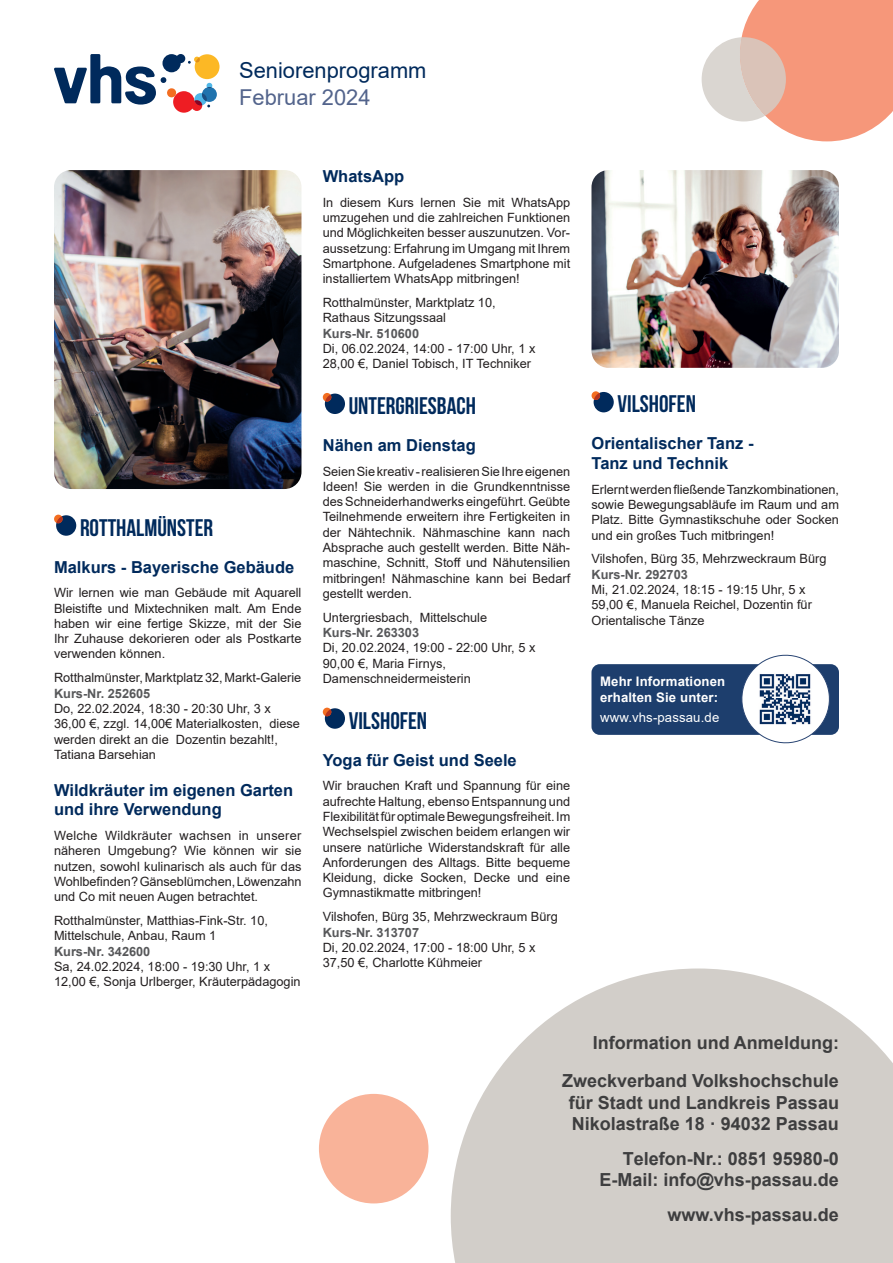
<style>
.page{position:relative;width:893px;height:1263px;background:#fff}
.page>*{position:absolute;margin:0;border:0;box-sizing:border-box;transform-origin:0 0}
.t1{font:700 24px "Bebas Neue";color:#002a5c}
.t2{font:21.9px "Arial";color:#002a5c}
.t3{font:21.9px "Arial";color:#53648c}
.t4{font:700 18px/21.6px "Arial";color:#3e3e3f;text-align:right}
.t5{font:700 16.5px/19.8px "Arial";color:#002a5c}
.t6{font:700 13.2px/15.8px "Arial";letter-spacing:.01em;color:#fff}
.t7{font:13.2px "Arial";letter-spacing:.01em;color:#fff}
.t8{font:12.75px/15.3px "Arial";color:#231f20}
.t9{font:700 12.75px "Arial";color:#57585a}
</style>
<div class="page">
<svg style="left:54px;top:54px;width:166px;height:59px"></svg>
<svg style="left:451px;top:968px;width:442px;height:295px;fill:#d2cec9"></svg>
<div style="left:319px;top:1094px;width:109px;height:109px;background:#f9b399;border-radius:50%"></div>
<img style="left:591px;top:170px;width:248px;height:198px">
<div style="left:56px;top:515px;width:20px;height:21px;background:#002a5c;border-radius:50%"></div>
<svg style="left:54px;top:515px;width:9px;height:8px"></svg>
<svg style="left:56px;top:516px;width:7px;height:7px"></svg>
<svg style="left:702px;top:0;width:191px;height:141px"></svg>
<div style="left:325px;top:394px;width:20px;height:20px;background:#002a5c;border-radius:50%"></div>
<div style="left:323px;top:393px;width:8px;height:9px;background:#f36e21;border-radius:50%"></div>
<svg style="left:325px;top:395px;width:6px;height:7px"></svg>
<div style="left:325px;top:708px;width:20px;height:21px;background:#002a5c;border-radius:50%"></div>
<div style="left:323px;top:708px;width:8px;height:8px;background:#f36e21;border-radius:50%"></div>
<svg style="left:325px;top:709px;width:6px;height:7px"></svg>
<img style="left:54px;top:170px;width:247px;height:319px">
<div style="left:594px;top:392px;width:20px;height:20px;background:#002a5c;border-radius:50%"></div>
<svg style="left:592px;top:391px;width:8px;height:9px"></svg>
<svg style="left:594px;top:393px;width:6px;height:7px"></svg>
<div style="left:591px;top:664px;width:248px;height:71px;background:#1d3e6d;border-radius:8px"></div>
<svg style="left:739px;top:654px;width:93px;height:90px"></svg>
<img style="left:756px;top:671px;width:57px;height:56px">
<h2 class="t2" style="left:239px;top:55px;width:189px">Seniorenprogramm</h2>
<h2 class="t3" style="left:239px;top:82px;width:133px">Februar 2024</h2>
<h1 class="t1" style="left:80px;top:514px;width:135px">ROTTHALMÜNSTER</h1>
<p class="t5" style="left:54px;top:557px;width:242px">Malkurs - Bayerische Gebäude</p>
<p class="t8" style="left:54px;top:585px;width:249px;text-align:justify">Wir lernen wie man Gebäude mit Aquarell Bleistifte und Mixtechniken malt. Am Ende haben wir eine fertige Skizze, mit der Sie Ihr Zuhause dekorieren oder als Postkarte verwenden können.</p>
<p class="t8" style="left:54px;top:670px;width:249px">Rotthalmünster, Marktplatz 32, Markt-Galerie</p>
<p class="t9" style="left:54px;top:684px;width:98px">Kurs-Nr. 252605</p>
<p class="t8" style="left:54px;top:701px;width:247px">Do, 22.02.2024, 18:30 - 20:30 Uhr, 3 x 36,00 €, zzgl. 14,00€ Materialkosten, diese werden direkt an die Dozentin bezahlt! , Tatiana Barsehian</p>
<p class="t5" style="left:54px;top:780px;width:241px">Wildkräuter im eigenen Garten und ihre Verwendung</p>
<p class="t8" style="left:54px;top:828px;width:249px;text-align:justify">Welche Wildkräuter wachsen in unserer näheren Umgebung? Wie können wir sie nutzen, sowohl kulinarisch als auch für das Wohlbefinden? Gänseblümchen, Löwenzahn und Co mit neuen Augen betrachtet.</p>
<p class="t8" style="left:54px;top:913px;width:215px">Rotthalmünster, Matthias-Fink-Str. 10,<br>Mittelschule, Anbau, Raum 1</p>
<p class="t9" style="left:54px;top:942px;width:98px">Kurs-Nr. 342600</p>
<p class="t8" style="left:54px;top:959px;width:248px">Sa, 24.02.2024, 18:00 - 19:30 Uhr, 1 x<br>12,00 € , Sonja Urlberger, Kräuterpädagogin</p>
<p class="t5" style="left:323px;top:167px;width:83px">WhatsApp</p>
<p class="t8" style="left:323px;top:195px;width:249px;text-align:justify">In diesem Kurs lernen Sie mit WhatsApp umzugehen und die zahlreichen Funktionen und Möglichkeiten besser auszunutzen. Vor&shy;aussetzung: Erfahrung im Umgang mit Ihrem Smartphone. Aufgeladenes Smartphone mit installiertem WhatsApp mitbringen!</p>
<p class="t8" style="left:323px;top:295px;width:174px">Rotthalmünster, Marktplatz 10,<br>Rathaus Sitzungssaal</p>
<p class="t9" style="left:323px;top:324px;width:98px">Kurs-Nr. 510600</p>
<p class="t8" style="left:323px;top:341px;width:214px">Di, 06.02.2024, 14:00 - 17:00 Uhr, 1 x<br>28,00 € , Daniel Tobisch, IT Techniker</p>
<h1 class="t1" style="left:349px;top:393px;width:129px">UNTERGRIESBACH</h1>
<p class="t5" style="left:323px;top:435px;width:155px">Nähen am Dienstag</p>
<p class="t8" style="left:323px;top:463px;width:249px;text-align:justify">Seien Sie kreativ - realisieren Sie Ihre eigenen Ideen! Sie werden in die Grundkenntnisse des Schneiderhandwerks eingeführt. Geübte Teilnehmende erweitern ihre Fertigkeiten in der Nähtechnik. Nähmaschine kann nach Absprache auch gestellt werden. Bitte Näh&shy;maschine, Schnitt, Stoff und Nähutensilien mitbringen! Nähmaschine kann bei Bedarf gestellt werden.</p>
<p class="t8" style="left:323px;top:610px;width:166px">Untergriesbach, Mittelschule</p>
<p class="t9" style="left:323px;top:624px;width:98px">Kurs-Nr. 263303</p>
<p class="t8" style="left:323px;top:640px;width:214px">Di, 20.02.2024, 19:00 - 22:00 Uhr, 5 x<br>90,00 € , Maria Firnys,<br>Damenschneidermeisterin</p>
<h1 class="t1" style="left:349px;top:707px;width:80px">VILSHOFEN</h1>
<p class="t5" style="left:323px;top:750px;width:196px">Yoga für Geist und Seele</p>
<p class="t8" style="left:323px;top:778px;width:249px;text-align:justify">Wir brauchen Kraft und Spannung für eine aufrechte Haltung, ebenso Entspannung und Flexibilität für optimale Bewegungsfreiheit. Im Wechselspiel zwischen beidem erlangen wir unsere natürliche Widerstandskraft für alle Anforderungen des Alltags. Bitte bequeme Kleidung, dicke Socken, Decke und eine Gymnastikmatte mitbringen!</p>
<p class="t8" style="left:323px;top:909px;width:237px">Vilshofen, Bürg 35, Mehrzweckraum Bürg</p>
<p class="t9" style="left:323px;top:923px;width:98px">Kurs-Nr. 313707</p>
<p class="t8" style="left:323px;top:939px;width:214px">Di, 20.02.2024, 17:00 - 18:00 Uhr, 5 x<br>37,50 € , Charlotte Kühmeier</p>
<h1 class="t1" style="left:617px;top:391px;width:80px">VILSHOFEN</h1>
<p class="t5" style="left:591px;top:434px;width:163px">Orientalischer Tanz -<br>Tanz und Technik</p>
<p class="t8" style="left:591px;top:481px;width:249px;text-align:justify">Erlernt werden fließende Tanzkombinationen, sowie Bewegungsabläufe im Raum und am Platz. Bitte Gymnastikschuhe oder Socken und ein großes Tuch mitbringen!</p>
<p class="t8" style="left:591px;top:551px;width:237px">Vilshofen, Bürg 35, Mehrzweckraum Bürg</p>
<p class="t9" style="left:591px;top:565px;width:98px">Kurs-Nr. 292703</p>
<p class="t8" style="left:591px;top:582px;width:222px">Mi, 21.02.2024, 18:15 - 19:15 Uhr, 5 x<br>59,00 € , Manuela Reichel, Dozentin für<br>Orientalische Tänze</p>
<p class="t6" style="left:600px;top:674px;width:127px">Mehr Informationen erhalten Sie unter:</p>
<p class="t7" style="left:600px;top:708px;width:121px">www.vhs-passau.de</p>
<h3 class="t4" style="left:562px;top:1023px;width:278px;line-height:38.5px">Information und Anmeldung:<br>Zweckverband Volkshochschule</h3>
<h3 class="t4" style="left:569px;top:1092px;width:272px;text-align:left">für Stadt und Landkreis Passau<br>Nikolastraße 18 · 94032 Passau</h3>
<h3 class="t4" style="left:599px;top:1148px;width:241px">Telefon-Nr.: 0851 95980-0<br>E-Mail: info@vhs-passau.de</h3>
<h3 class="t4" style="left:668px;top:1204px;width:173px">www.vhs-passau.de</h3>
</div>
